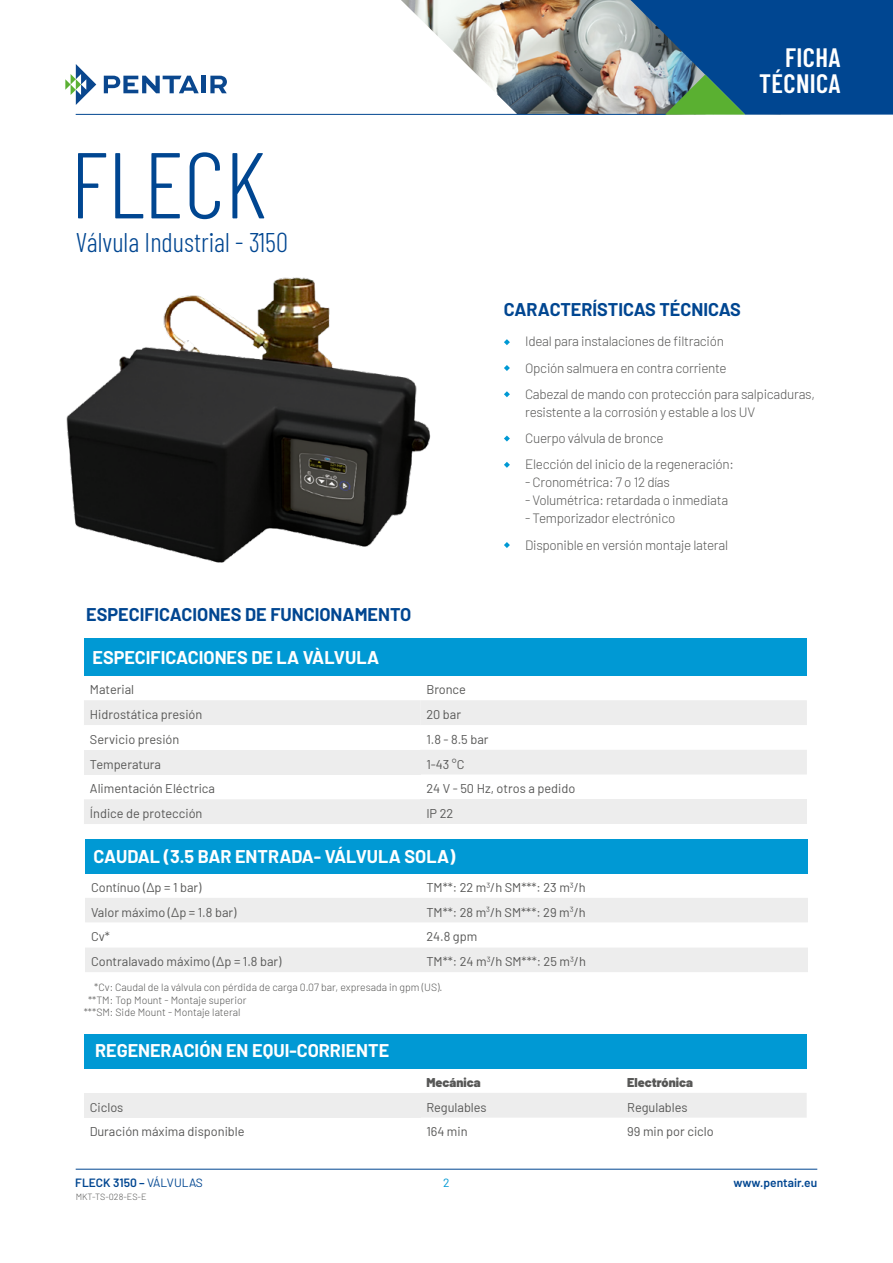
<style>
.page{position:relative;width:893px;height:1263px;background:#fff}
.page>*{position:absolute;margin:0;border:0;box-sizing:border-box;transform-origin:0 0}
.t1{font:300 93.3px "Barlow Condensed";color:#004691}
.t2{font:300 27px "Barlow Condensed";color:#004691}
.t3{font:600 26.55px/26.2px "Barlow Condensed";letter-spacing:.015em;color:#fff;text-align:right}
.t4{font:700 18px "Barlow";color:#fff}
.t5{font:700 18px "Barlow";color:#004691}
.t6{font:300 13.5px/26.2px "Barlow";letter-spacing:-.02em;color:#575756}
.t7{font:12.75px "Barlow";color:#575756}
.t8{font:900 12.75px "Barlow";color:#575756}
.t9{font:600 12px "Barlow";color:#004691}
.t10{font:12px "Barlow";color:#0099d4}
.t11{font:300 10.5px "Barlow";color:#575756}
.t12{font:300 9px "Barlow";color:#575756}
.s1{font-weight:400}
</style>
<div class="page">
<hr style="left:76px;top:1169px;width:741px;height:1px;background:#004691">
<img style="left:388px;top:0;width:228px;height:114px">
<svg style="left:65px;top:64px;width:31px;height:41px"></svg>
<svg style="left:104px;top:76px;width:95px;height:17px"></svg>
<hr style="left:202px;top:76px;width:4px;height:17px;background:#0a478e">
<svg style="left:210px;top:76px;width:17px;height:17px"></svg>
<hr style="left:76px;top:114px;width:590px;height:1px;background:#004691">
<svg style="left:616px;top:0;width:277px;height:115px;background:#276192"></svg>
<div style="left:84px;top:638px;width:723px;height:37px;background:#0099d4"></div>
<div style="left:85px;top:839px;width:723px;height:34px;background:#0099d4"></div>
<svg style="left:84px;top:700px;width:723px;height:124px"></svg>
<div style="left:84px;top:750px;width:336px;height:24px;background:#ededed"></div>
<div style="left:420px;top:799px;width:387px;height:25px;background:#ededed"></div>
<div style="left:85px;top:898px;width:723px;height:74px;background:#ededed"></div>
<svg style="left:85px;top:923px;width:723px;height:24px"></svg>
<div style="left:84px;top:1034px;width:723px;height:34px;background:#0099d4"></div>
<div style="left:84px;top:1093px;width:336px;height:24px;background:#ededed"></div>
<div style="left:420px;top:1093px;width:387px;height:24px;background:#ededed"></div>
<img style="left:66px;top:277px;width:365px;height:286px">
<svg style="left:504px;top:339px;width:6px;height:6px"></svg>
<svg style="left:504px;top:365px;width:6px;height:6px"></svg>
<svg style="left:504px;top:391px;width:6px;height:6px"></svg>
<svg style="left:504px;top:435px;width:6px;height:6px"></svg>
<svg style="left:504px;top:462px;width:6px;height:6px"></svg>
<svg style="left:504px;top:542px;width:6px;height:6px"></svg>
<h1 class="t1" style="left:71px;top:118px;width:197px">FLECK</h1>
<h2 class="t2" style="left:76px;top:223px;width:214px">Válvula Industrial - 3150</h2>
<h3 class="t5" style="left:86px;top:601px;width:326px">ESPECIFICACIONES DE FUNCIONAMENTO</h3>
<h3 class="t4" style="left:92px;top:644px;width:288px">ESPECIFICACIONES DE LA VÀLVULA</h3>
<h3 class="t3" style="left:759px;top:42px;width:83px">FICHA<br>TÉCNICA</h3>
<h3 class="t5" style="left:504px;top:296px;width:238px">CARACTERÍSTICAS TÉCNICAS</h3>
<p class="t6" style="left:525px;top:327px;width:291px">Ideal para instalaciones de filtración<br>Opción salmuera en contra corriente<br>Cabezal de mando con protección para salpicaduras,</p>
<p class="t6" style="left:525px;top:398px;width:232px">resistente a la corrosión y estable a los UV<br>Cuerpo válvula de bronce<br>Elección del inicio de la regeneración:</p>
<p class="t6" style="left:525px;top:468px;width:146px">- Cronométrica: 7 o 12 días</p>
<p class="t6" style="left:525px;top:486px;width:205px">- Volumétrica: retardada o inmediata</p>
<p class="t6" style="left:525px;top:504px;width:204px">- Temporizador electrónico<br>Disponible en versión montaje lateral</p>
<p class="t7" style="left:90px;top:680px;width:46px">Material</p>
<p class="t7" style="left:426px;top:680px;width:41px">Bronce</p>
<p class="t7" style="left:90px;top:705px;width:114px">Hidrostática presión</p>
<p class="t7" style="left:426px;top:705px;width:36px">20 bar</p>
<p class="t7" style="left:90px;top:730px;width:91px">Servicio presión</p>
<p class="t7" style="left:426px;top:730px;width:64px">1.8 - 8.5 bar</p>
<p class="t7" style="left:90px;top:755px;width:73px">Temperatura</p>
<p class="t7" style="left:426px;top:755px;width:40px">1-43 °C</p>
<p class="t7" style="left:90px;top:779px;width:127px">Alimentación Eléctrica</p>
<p class="t7" style="left:426px;top:779px;width:150px">24 V - 50 Hz, otros a pedido</p>
<p class="t7" style="left:90px;top:804px;width:114px">Índice de protección</p>
<p class="t7" style="left:426px;top:804px;width:29px">IP 22</p>
<h3 class="t4" style="left:94px;top:843px;width:363px">CAUDAL (3.5 BAR ENTRADA- VÁLVULA SOLA)</h3>
<p class="t7" style="left:91px;top:878px;width:112px">Contínuo (Δp = 1 bar)</p>
<p class="t7" style="left:426px;top:878px;width:161px">TM**: 22 m<sup>3</sup>/h SM***: 23 m<sup>3</sup>/h</p>
<p class="t7" style="left:91px;top:903px;width:147px">Valor máximo (Δp = 1.8 bar)</p>
<p class="t7" style="left:426px;top:903px;width:161px">TM**: 28 m<sup>3</sup>/h SM***: 29 m<sup>3</sup>/h</p>
<p class="t7" style="left:91px;top:927px;width:20px">Cv*</p>
<p class="t7" style="left:426px;top:927px;width:52px">24.8 gpm</p>
<p class="t7" style="left:91px;top:952px;width:192px">Contralavado máximo (Δp = 1.8 bar)</p>
<p class="t7" style="left:426px;top:952px;width:161px">TM**: 24 m<sup>3</sup>/h SM***: 25 m<sup>3</sup>/h</p>
<p class="t11" style="left:94px;top:980px;width:350px">*Cv: Caudal de la válvula con pérdida de carga 0.07 bar, expresada in gpm (US).</p>
<p class="t11" style="left:88px;top:992px;width:160px">**TM: Top Mount - Montaje superior</p>
<p class="t11" style="left:84px;top:1005px;width:158px">***SM: Side Mount - Montaje lateral</p>
<h3 class="t4" style="left:95px;top:1037px;width:296px">REGENERACIÓN EN EQUI-CORRIENTE</h3>
<p class="t8" style="left:426px;top:1073px;width:56px">Mecánica</p>
<p class="t8" style="left:627px;top:1073px;width:67px">Electrónica</p>
<p class="t7" style="left:90px;top:1098px;width:35px">Ciclos</p>
<p class="t7" style="left:426px;top:1098px;width:62px">Regulables</p>
<p class="t7" style="left:627px;top:1098px;width:62px">Regulables</p>
<p class="t7" style="left:90px;top:1122px;width:156px">Duración máxima disponible</p>
<p class="t7" style="left:426px;top:1122px;width:43px">164 min</p>
<p class="t7" style="left:627px;top:1122px;width:88px">99 min por ciclo</p>
<p class="t9" style="left:75px;top:1174px;width:129px">FLECK 3150 – <span class="s1">VÁLVULAS</span></p>
<p class="t10" style="left:443px;top:1174px;width:8px">2</p>
<p class="t9" style="left:733px;top:1174px;width:85px">www.pentair.eu</p>
<p class="t12" style="left:76px;top:1190px;width:72px">MKT-TS-028-ES-E</p>
</div>
